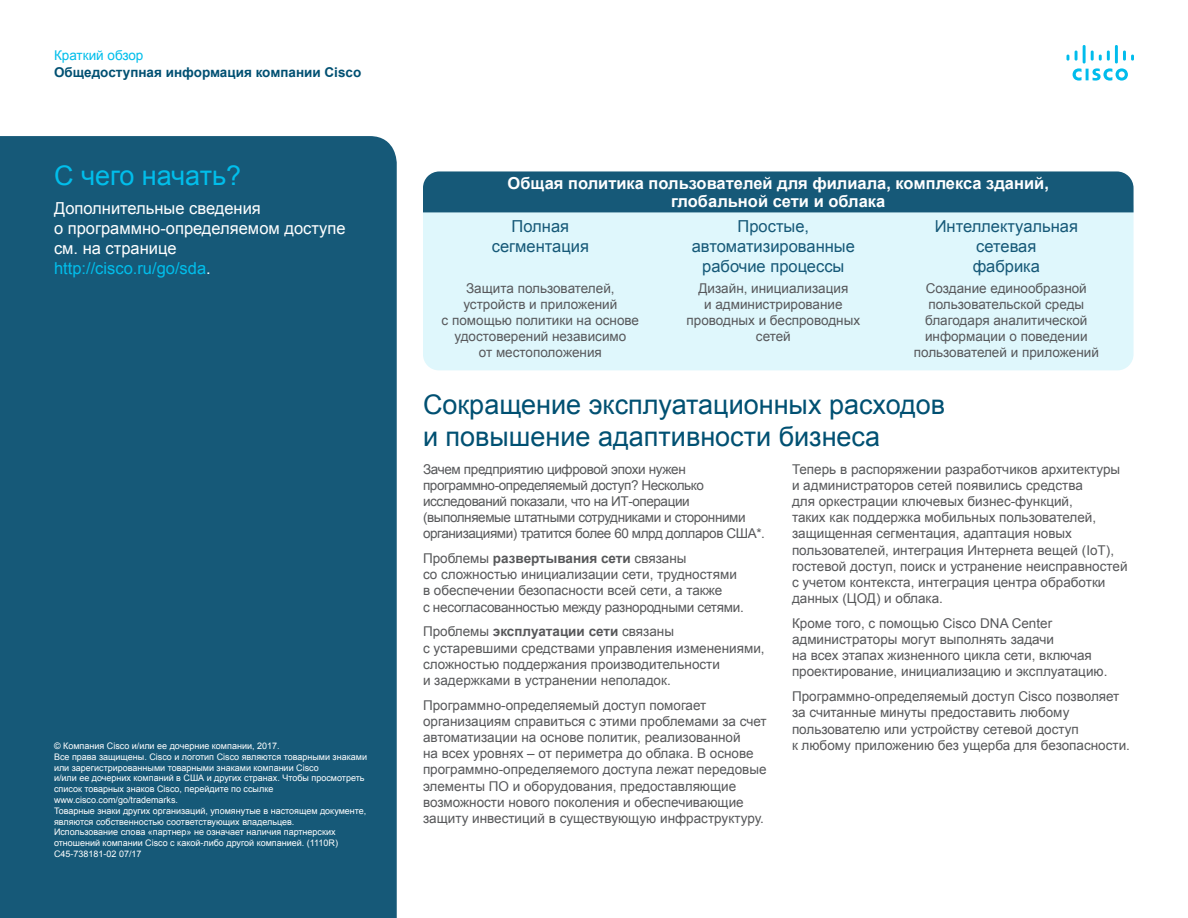
<style>
.page{position:relative;width:1188px;height:918px;background:#fff}
.page>*{position:absolute;margin:0;border:0;box-sizing:border-box;transform-origin:0 0}
.Paragraph_Style5{font:27px/32.4px "Arial";color:#005072}
.Paragraph_Style12{font:27px "Arial";color:#01beeb}
.Paragraph_Style12-2{font:16.5px/19.8px "Arial";color:#fff}
.Paragraph_Style5-2{font:700 16.5px/18px "Arial";color:#fff;text-align:center}
.Paragraph_Style17{font:16.5px/19.8px "Arial";color:#165978;text-align:center}
.Paragraph_Style20{font:16.5px/19.8px "Arial";color:#165978;text-align:center}
.Paragraph_Style15{font:16.5px/19.8px "Arial";color:#165978;text-align:center}
.Paragraph_Style27{font:13.5px/16.2px "Arial";color:#57585a}
.Paragraph_Style25{font:13.5px/16.2px "Arial";color:#57585a}
.Paragraph_Style24{font:13.5px/16.2px "Arial";color:#57585a}
.Paragraph_Style22{font:13.5px/16.2px "Arial";letter-spacing:-.03em;color:#57585a}
.Paragraph_Style5-3{font:13.5px/16.2px "Arial";color:#57585a}
.Paragraph_Style23{font:13.5px/16.2px "Arial";color:#57585a}
.Paragraph_Style21{font:13.5px/16.2px "Arial";color:#57585b;text-align:center}
.Paragraph_Style16{font:13.5px/16.2px "Arial";color:#57585b;text-align:center}
.Paragraph_Style19{font:13.5px/16.2px "Arial";color:#57585b;text-align:center}
.Paragraph_Style10{font:700 13.5px "Arial";color:#005072}
.Paragraph_Style10-2{font:13.5px "Arial";color:#01beeb}
.Paragraph_Style14{font:9px/10.8px "Arial";color:#fff}
.Paragraph_Style5-4{font:9px "Arial";color:#fff}
.s1{color:#01beeb}
.s2{font-weight:700}
</style>
<div class="page">
<svg style="left:1067px;top:45px;width:67px;height:36px"></svg>
<div style="left:0;top:136px;width:397px;height:782px;background:#165978"></div>
<div style="left:423px;top:212px;width:711px;height:158px;background:#dff7fc"></div>
<div style="left:423px;top:171px;width:711px;height:41px;background:#165978"></div>
<p class="Paragraph_Style10-2" style="left:54px;top:47px;width:91px">Краткий обзор</p>
<p class="Paragraph_Style10" style="left:54px;top:63px;width:309px">Общедоступная информация компании Cisco</p>
<p class="Paragraph_Style12" style="left:54px;top:158px;width:189px">С чего начать?</p>
<p class="Paragraph_Style12-2" style="left:54px;top:199px;width:293px">Дополнительные сведения<br>о программно-определяемом доступе см. на странице<br><span class="s1">http://cisco.ru/go/sda</span>.</p>
<p class="Paragraph_Style14" style="left:54px;top:741px;width:315px">© Компания Cisco и/или ее дочерние компании, 2017.<br>Все права защищены. Cisco и логотип Cisco являются товарными знаками или зарегистрированными товарными знаками компании Cisco<br>и/или ее дочерних компаний в США и других странах. Чтобы просмотреть список товарных знаков Cisco, перейдите по ссылке www.cisco.com/go/trademarks.<br>Товарные знаки других организаций, упомянутые в настоящем документе, являются собственностью соответствующих владельцев.<br>Использование слова «партнер» не означает наличия партнерских отношений компании Cisco с какой-либо другой компанией. (1110R)</p>
<p class="Paragraph_Style5-4" style="left:54px;top:848px;width:89px">C45-738181-02 07/17</p>
<p class="Paragraph_Style5-2" style="left:508px;top:175px;width:543px">Общая политика пользователей для филиала, комплекса зданий, глобальной сети и облака</p>
<p class="Paragraph_Style15" style="left:492px;top:217px;width:99px">Полная сегментация</p>
<p class="Paragraph_Style16" style="left:442px;top:280px;width:199px">Защита пользователей, устройств и приложений<br>с помощью политики на основе удостоверений независимо<br>от местоположения</p>
<p class="Paragraph_Style17" style="left:692px;top:217px;width:165px">Простые, автоматизированные рабочие процессы</p>
<p class="Paragraph_Style19" style="left:687px;top:280px;width:175px">Дизайн, инициализация<br>и администрирование проводных и беспроводных сетей</p>
<p class="Paragraph_Style20" style="left:935px;top:217px;width:145px">Интеллектуальная сетевая<br>фабрика</p>
<p class="Paragraph_Style21" style="left:914px;top:280px;width:187px">Создание единообразной пользовательской среды благодаря аналитической информации о поведении пользователей и приложений</p>
<p class="Paragraph_Style5" style="left:423px;top:389px;width:524px">Сокращение эксплуатационных расходов и повышение адаптивности бизнеса</p>
<p class="Paragraph_Style22" style="left:423px;top:461px;width:344px">Зачем предприятию цифровой эпохи нужен программно-определяемый доступ? Несколько исследований показали, что на ИТ-операции (выполняемые штатными сотрудниками и сторонними организациями) тратится более 60 млрд долларов США*.</p>
<p class="Paragraph_Style23" style="left:423px;top:550px;width:322px">Проблемы <span class="s2">развертывания сети</span> связаны<br>со сложностью инициализации сети, трудностями в обеспечении безопасности всей сети, а также<br>с несогласованностью между разнородными сетями.</p>
<p class="Paragraph_Style24" style="left:423px;top:624px;width:343px">Проблемы <span class="s2">эксплуатации сети</span> связаны<br>с устаревшими средствами управления изменениями, сложностью поддержания производительности<br>и задержками в устранении неполадок.</p>
<p class="Paragraph_Style25" style="left:423px;top:697px;width:345px">Программно-определяемый доступ помогает организациям справиться с этими проблемами за счет автоматизации на основе политик, реализованной<br>на всех уровнях – от периметра до облака. В основе программно-определяемого доступа лежат передовые элементы ПО и оборудования, предоставляющие возможности нового поколения и обеспечивающие защиту инвестиций в существующую инфраструктуру.</p>
<p class="Paragraph_Style27" style="left:792px;top:461px;width:337px">Теперь в распоряжении разработчиков архитектуры и администраторов сетей появились средства<br>для оркестрации ключевых бизнес-функций,<br>таких как поддержка мобильных пользователей, защищенная сегментация, адаптация новых пользователей, интеграция Интернета вещей (IoT), гостевой доступ, поиск и устранение неисправностей с учетом контекста, интеграция центра обработки данных (ЦОД) и облака.</p>
<p class="Paragraph_Style24" style="left:792px;top:615px;width:317px">Кроме того, с помощью Cisco DNA Center администраторы могут выполнять задачи<br>на всех этапах жизненного цикла сети, включая проектирование, инициализацию и эксплуатацию.</p>
<p class="Paragraph_Style5-3" style="left:792px;top:688px;width:340px">Программно-определяемый доступ Cisco позволяет за считанные минуты предоставить любому пользователю или устройству сетевой доступ<br>к любому приложению без ущерба для безопасности.</p>
</div>
